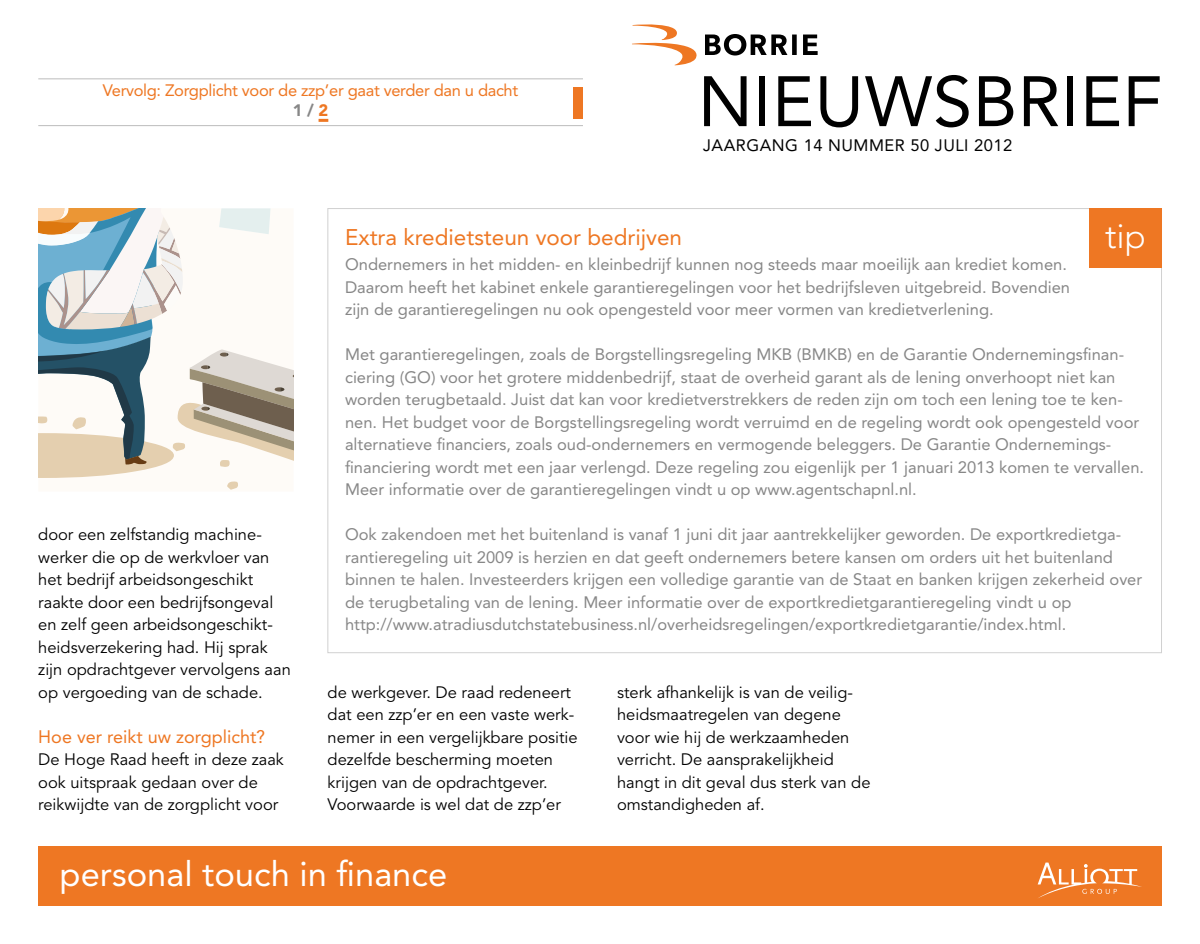
<style>
.page{position:relative;width:1200px;height:944px;background:#fff}
.page>*{position:absolute;margin:0;border:0;box-sizing:border-box;transform-origin:0 0}
.t1{font:70.5px "Avenir LT";letter-spacing:.005em;color:#000}
.t2{font:34.5px "Avenir LT";color:#fff}
.t3{font:300 34.5px "Avenir LT";color:#fff}
.t4{font:22.5px "Avenir LT";color:#ee7723}
.t5{font:18px "Avenir LT";color:#ee7723}
.t6{font:16.5px/22.5px "Avenir LT";color:#878787}
.t7{font:16.5px/22.5px "Avenir LT";color:#000}
.t8{font:16.5px/19.5px "Avenir LT";letter-spacing:-.02em;color:#ee7723;text-align:center}
.t9{font:16.5px "Avenir LT";letter-spacing:.03em;color:#000}
.s1{font-weight:900;color:#878787}
.s2{font-weight:900}
</style>
<div class="page">
<div style="left:38px;top:846px;width:1123px;height:60px;background:#ee7723"></div>
<svg style="left:1037px;top:863px;width:104px;height:35px"></svg>
<svg style="left:632px;top:24px;width:64px;height:41px"></svg>
<svg style="left:705px;top:34px;width:112px;height:22px"></svg>
<div style="left:1089px;top:208px;width:72px;height:60px;background:#ee7723"></div>
<div style="left:573px;top:87px;width:10px;height:31px;background:#ee7723"></div>
<hr style="left:38px;top:79px;width:545px;height:1px;background:#bcbcbc">
<svg style="left:318px;top:119px;width:10px;height:3px"></svg>
<hr style="left:38px;top:125px;width:545px;height:1px;background:#bcbcbc">
<svg style="left:38px;top:208px;width:255px;height:282px"></svg>
<p class="t8" style="left:103px;top:81px;width:417px">Vervolg: Zorgplicht voor de zzp’er gaat verder dan u dacht<br><span class="s1">1 /</span> <span class="s2">2</span></p>
<h1 class="t1" style="left:697px;top:61px;width:465px">NIEUWSBRIEF</h1>
<p class="t9" style="left:703px;top:136px;width:310px">JAARGANG 14 NUMMER 50 ju li 2012</p>
<p class="t7" style="left:38px;top:524px;width:254px">door een zelfstandig machine&shy;werker die op de werkvloer van het bedrijf arbeidsongeschikt raakte door een bedrijfsongeval en zelf geen arbeidsongeschikt&shy;heidsverzekering had. Hij sprak zijn opdrachtgever vervolgens aan op vergoeding van de schade.</p>
<p class="t5" style="left:38px;top:726px;width:228px">Hoe ver reikt uw zorgplicht?</p>
<p class="t7" style="left:38px;top:749px;width:247px">De Hoge Raad heeft in deze zaak ook uitspraak gedaan over de reikwijdte van de zorgplicht voor</p>
<h2 class="t3" style="left:1104px;top:216px;width:42px">tip</h2>
<h3 class="t4" style="left:345px;top:224px;width:338px">Extra kredietsteun voor bedrijven</h3>
<p class="t6" style="left:345px;top:254px;width:726px">Ondernemers in het midden- en kleinbedrijf kunnen nog steeds maar moeilijk aan krediet komen.<br>Daarom heeft het kabinet enkele garantieregelingen voor het bedrijfsleven uitgebreid. Bovendien zijn de garantieregelingen nu ook opengesteld voor meer vormen van kredietverlening.</p>
<p class="t6" style="left:345px;top:344px;width:800px">Met garantieregelingen, zoals de Borgstellingsregeling MKB (BMKB) en de Garantie Ondernemingsfinan&shy;ciering (GO) voor het grotere middenbedrijf, staat de overheid garant als de lening onverhoopt niet kan worden terugbetaald. Juist dat kan voor kredietverstrekkers de reden zijn om toch een lening toe te ken&shy;nen. Het budget voor de Borgstellingsregeling wordt verruimd en de regeling wordt ook opengesteld voor alternatieve financiers, zoals oud-ondernemers en vermogende beleggers. De Garantie Ondernemings&shy;financiering wordt met een jaar verlengd. Deze regeling zou eigenlijk per 1 januari 2013 komen te vervallen.<br>Meer informatie over de garantieregelingen vindt u op www.agentschapnl.nl.</p>
<p class="t6" style="left:345px;top:524px;width:798px">Ook zakendoen met het buitenland is vanaf 1 juni dit jaar aantrekkelijker geworden. De exportkredietga&shy;rantieregeling uit 2009 is herzien en dat geeft ondernemers betere kansen om orders uit het buitenland binnen te halen. Investeerders krijgen een volledige garantie van de Staat en banken krijgen zekerheid over de terugbetaling van de lening. Meer informatie over de exportkredietgarantieregeling vindt u op http://www.atradiusdutchstatebusiness.nl/overheidsregelingen/exportkredietgarantie/index.html.</p>
<p class="t7" style="left:327px;top:681px;width:251px">de werkgever. De raad redeneert dat een zzp’er en een vaste werk&shy;nemer in een vergelijkbare positie dezelfde bescherming moeten krijgen van de opdrachtgever.<br>Voorwaarde is wel dat de zzp’er</p>
<p class="t7" style="left:617px;top:681px;width:255px">sterk afhankelijk is van de veilig&shy;heidsmaatregelen van degene voor wie hij de werkzaamheden verricht. De aansprakelijkheid hangt in dit geval dus sterk van de omstandigheden af.</p>
<h2 class="t2" style="left:60px;top:854px;width:389px">personal touch in finance</h2>
</div>
